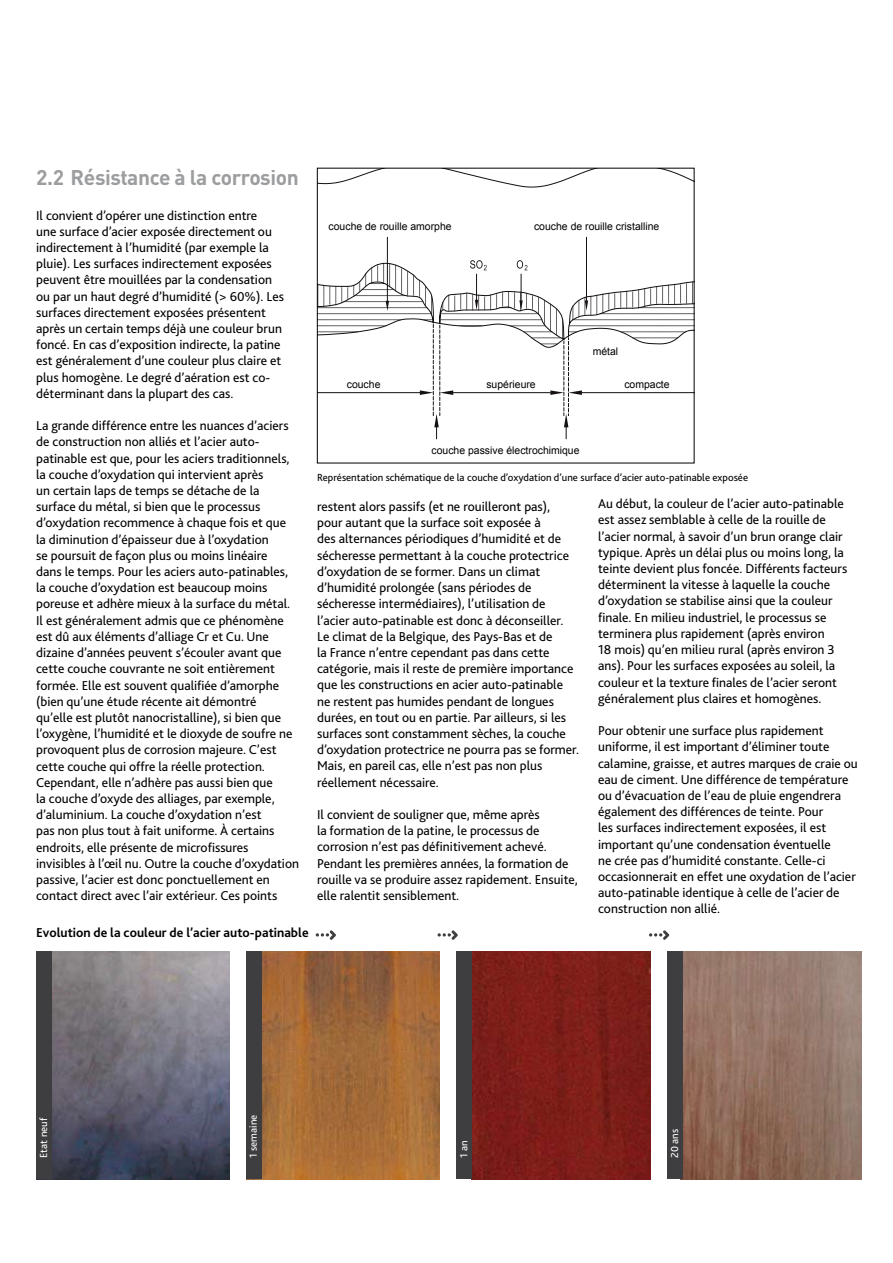
<style>
.page{position:relative;width:893px;height:1263px;background:#fff}
.page>*{position:absolute;margin:0;border:0;box-sizing:border-box;transform-origin:0 0}
.t1{font:700 21px "DIN";letter-spacing:-.02em;color:#9c9d9f}
.t2{font:13.5px/16.2px "Bliss 2";color:#000}
.t3{font:700 13.5px "Bliss 2";color:#000}
.t4{font:10.8px "Bliss 2";color:#000}
.t5{font:10.8px "Bliss 2";color:#fff}
.t6{font:10.5px "Arial";color:#000}
</style>
<div class="page">
<svg style="left:319px;top:170px;width:373px;height:90px"></svg>
<hr style="left:387px;top:237px;width:1px;height:64px;background:#141014">
<hr style="left:586px;top:237px;width:1px;height:63px;background:#141014">
<svg style="left:319px;top:260px;width:373px;height:179px"></svg>
<img style="left:261px;top:951px;width:179px;height:228px">
<img style="left:51px;top:951px;width:179px;height:228px">
<img style="left:472px;top:951px;width:178px;height:228px">
<img style="left:683px;top:951px;width:178px;height:228px">
<div style="left:36px;top:951px;width:15px;height:228px;background:#3e3e40"></div>
<div style="left:246px;top:951px;width:15px;height:228px;background:#3e3e40"></div>
<div style="left:456px;top:951px;width:16px;height:228px;background:#3e3e40"></div>
<div style="left:667px;top:951px;width:16px;height:228px;background:#3e3e40"></div>
<svg style="left:316px;top:930px;width:20px;height:10px"></svg>
<svg style="left:438px;top:930px;width:20px;height:10px"></svg>
<svg style="left:649px;top:930px;width:20px;height:10px"></svg>
<h1 class="t1" style="left:36px;top:164px;width:264px">2.2 Résistance à la corrosion</h1>
<p class="t2" style="left:36px;top:207px;width:249px">Il convient d’opérer une distinction entre<br>une surface d’acier exposée directement ou indirectement à l’humidité (par exemple la pluie). Les surfaces indirectement exposées peuvent être mouillées par la condensation ou par un haut degré d’humidité (&gt; 60%). Les surfaces directement exposées présentent après un certain temps déjà une couleur brun foncé. En cas d’exposition indirecte, la patine est généralement d’une couleur plus claire et plus homogène. Le degré d’aération est co&shy;déterminant dans la plupart des cas.</p>
<p class="t2" style="left:36px;top:417px;width:264px">La grande différence entre les nuances d’aciers de construction non alliés et l’acier auto&shy;patinable est que, pour les aciers traditionnels, la couche d’oxydation qui intervient après<br>un certain laps de temps se détache de la surface du métal, si bien que le processus d’oxydation recommence à chaque fois et que la diminution d’épaisseur due à l’oxydation<br>se poursuit de façon plus ou moins linéaire<br>dans le temps. Pour les aciers auto-patinables, la couche d’oxydation est beaucoup moins poreuse et adhère mieux à la surface du métal.<br>Il est généralement admis que ce phénomène est dû aux éléments d’alliage Cr et Cu. Une dizaine d’années peuvent s’écouler avant que cette couche couvrante ne soit entièrement formée. Elle est souvent qualifiée d’amorphe (bien qu’une étude récente ait démontré<br>qu’elle est plutôt nanocristalline), si bien que l’oxygène, l’humidité et le dioxyde de soufre ne provoquent plus de corrosion majeure. C’est cette couche qui offre la réelle protection.<br>Cependant, elle n’adhère pas aussi bien que<br>la couche d’oxyde des alliages, par exemple, d’aluminium. La couche d’oxydation n’est<br>pas non plus tout à fait uniforme. À certains endroits, elle présente de microfissures invisibles à l’œil nu. Outre la couche d’oxydation passive, l’acier est donc ponctuellement en contact direct avec l’air extérieur. Ces points</p>
<p class="t3" style="left:36px;top:924px;width:274px">Evolution de la couleur de l’acier auto-patinable</p>
<p class="t6" style="left:329px;top:220px;width:125px">couche de rouille amorphe</p>
<p class="t6" style="left:534px;top:220px;width:127px">couche de rouille cristalline</p>
<p class="t6" style="left:593px;top:346px;width:27px">métal</p>
<p class="t6" style="left:347px;top:378px;width:35px">couche</p>
<p class="t6" style="left:486px;top:378px;width:51px">supérieure</p>
<p class="t6" style="left:624px;top:378px;width:47px">compacte</p>
<p class="t6" style="left:432px;top:445px;width:150px">couche passive électrochimique</p>
<p class="t4" style="left:317px;top:470px;width:432px">Représentation schématique de la couche d’oxydation d’une surface d’acier auto-patinable exposée</p>
<p class="t2" style="left:317px;top:498px;width:264px">restent alors passifs (et ne rouilleront pas),<br>pour autant que la surface soit exposée à<br>des alternances périodiques d’humidité et de sécheresse permettant à la couche protectrice d’oxydation de se former. Dans un climat d’humidité prolongée (sans périodes de sécheresse intermédiaires), l’utilisation de l’acier auto-patinable est donc à déconseiller.<br>Le climat de la Belgique, des Pays-Bas et de<br>la France n’entre cependant pas dans cette catégorie, mais il reste de première importance que les constructions en acier auto-patinable ne restent pas humides pendant de longues durées, en tout ou en partie. Par ailleurs, si les surfaces sont constamment sèches, la couche d’oxydation protectrice ne pourra pas se former.<br>Mais, en pareil cas, elle n’est pas non plus réellement nécessaire.</p>
<p class="t2" style="left:317px;top:806px;width:262px">Il convient de souligner que, même après<br>la formation de la patine, le processus de corrosion n’est pas définitivement achevé.<br>Pendant les premières années, la formation de rouille va se produire assez rapidement. Ensuite, elle ralentit sensiblement.</p>
<p class="t2" style="left:598px;top:495px;width:251px">Au début, la couleur de l’acier auto-patinable est assez semblable à celle de la rouille de l’acier normal, à savoir d’un brun orange clair typique. Après un délai plus ou moins long, la teinte devient plus foncée. Différents facteurs déterminent la vitesse à laquelle la couche d’oxydation se stabilise ainsi que la couleur finale. En milieu industriel, le processus se terminera plus rapidement (après environ<br>18 mois) qu’en milieu rural (après environ 3 ans). Pour les surfaces exposées au soleil, la couleur et la texture finales de l’acier seront généralement plus claires et homogènes.</p>
<p class="t2" style="left:598px;top:722px;width:261px">Pour obtenir une surface plus rapidement uniforme, il est important d’éliminer toute calamine, graisse, et autres marques de craie ou eau de ciment. Une différence de température ou d’évacuation de l’eau de pluie engendrera également des différences de teinte. Pour<br>les surfaces indirectement exposées, il est important qu’une condensation éventuelle<br>ne crée pas d’humidité constante. Celle-ci occasionnerait en effet une oxydation de l’acier auto-patinable identique à celle de l’acier de construction non allié.</p>
<p class="t5" style="left:37px;top:1158px;width:42px;rotate:-90deg">Etat neuf</p>
<p class="t5" style="left:247px;top:1158px;width:45px;rotate:-90deg">1 semaine</p>
<p class="t5" style="left:457px;top:1158px;width:19px;rotate:-90deg">1 an</p>
<p class="t5" style="left:668px;top:1158px;width:30px;rotate:-90deg">20 ans</p>
</div>
